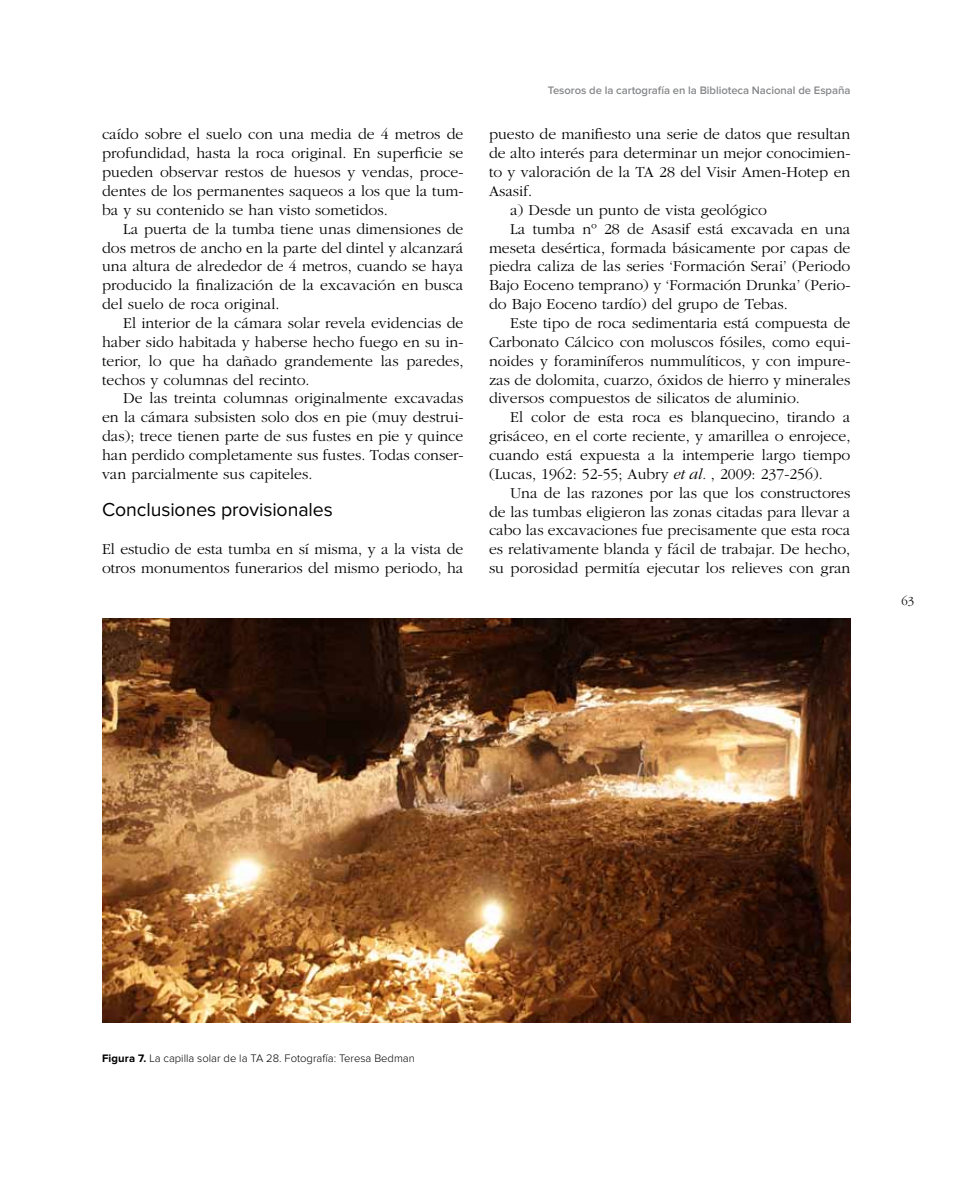
<style>
.page{position:relative;width:978px;height:1191px;background:#fff}
.page>*{position:absolute;margin:0;border:0;box-sizing:border-box;transform-origin:0 0}
.t1{font:19.5px "Proxima Nova";letter-spacing:-.005em;color:#000}
.t2{font:300 15.75px/18.9px "Garamond";color:#000;text-align:justify}
.t3{font:300 12.75px "Garamond";color:#000}
.t4{font:300 11.25px "Proxima Nova";color:#000}
.t5{font:600 11.25px "Proxima Nova";letter-spacing:-.005em;color:#87888a}
.s1{font-style:italic}
.s2{font-weight:700}
</style>
<div class="page">
<img style="left:102px;top:619px;width:748px;height:404px">
<p class="t2" style="left:102px;top:125px;width:363px">caído sobre el suelo con una media de 4 metros de profundidad, hasta la roca original. En superficie se pueden observar restos de huesos y vendas, proce&shy;dentes de los permanentes saqueos a los que la tum&shy;ba y su contenido se han visto sometidos.</p>
<p class="t2" style="left:102px;top:220px;width:363px;text-indent:21px">La puerta de la tumba tiene unas dimensiones de dos metros de ancho en la parte del dintel y alcanzará una altura de alrededor de 4 metros, cuando se haya producido la finalización de la excavación en busca del suelo de roca original.</p>
<p class="t2" style="left:102px;top:314px;width:363px;text-indent:21px">El interior de la cámara solar revela evidencias de haber sido habitada y haberse hecho fuego en su in&shy;terior, lo que ha dañado grandemente las paredes, techos y columnas del recinto.</p>
<p class="t2" style="left:102px;top:389px;width:363px;text-indent:21px">De las treinta columnas originalmente excavadas en la cámara subsisten solo dos en pie (muy destrui&shy;das); trece tienen parte de sus fustes en pie y quince han perdido completamente sus fustes. Todas conser&shy;van parcialmente sus capiteles.</p>
<p class="t1" style="left:102px;top:501px;width:232px">Conclusiones provisionales</p>
<p class="t2" style="left:102px;top:540px;width:363px">El estudio de esta tumba en sí misma, y a la vista de otros monumentos funerarios del mismo periodo, ha</p>
<p class="t5" style="left:548px;top:85px;width:304px">Tesoros de la cartografía en la Biblioteca Nacional de España</p>
<p class="t2" style="left:489px;top:125px;width:363px">puesto de manifiesto una serie de datos que resultan</p>
<p class="t2" style="left:489px;top:144px;width:363px">de alto interés para determinar un mejor conocimien-</p>
<p class="t2" style="left:489px;top:163px;width:363px">to y valoración de la TA 28 del Visir Amen-Hotep en</p>
<p class="t2" style="left:489px;top:182px;width:45px">Asasif.</p>
<p class="t2" style="left:510px;top:201px;width:258px">a) Desde un punto de vista geológico</p>
<p class="t2" style="left:510px;top:220px;width:342px">La tumba nº 28 de Asasif está excavada en una</p>
<p class="t2" style="left:489px;top:238px;width:363px">meseta desértica, formada básicamente por capas de</p>
<p class="t2" style="left:489px;top:257px;width:363px">piedra caliza de las series ‘Formación Serai’ (Periodo</p>
<p class="t2" style="left:489px;top:276px;width:363px">Bajo Eoceno temprano) y ‘Formación Drunka’ (Perio-</p>
<p class="t2" style="left:489px;top:295px;width:301px">do Bajo Eoceno tardío) del grupo de Tebas.</p>
<p class="t2" style="left:510px;top:314px;width:342px">Este tipo de roca sedimentaria está compuesta de</p>
<p class="t2" style="left:489px;top:333px;width:363px">Carbonato Cálcico con moluscos fósiles, como equi-</p>
<p class="t2" style="left:489px;top:351px;width:363px">noides y foraminíferos nummulíticos, y con impure-</p>
<p class="t2" style="left:489px;top:370px;width:363px">zas de dolomita, cuarzo, óxidos de hierro y minerales</p>
<p class="t2" style="left:489px;top:389px;width:312px">diversos compuestos de silicatos de aluminio.</p>
<p class="t2" style="left:510px;top:408px;width:342px">El color de esta roca es blanquecino, tirando a</p>
<p class="t2" style="left:489px;top:427px;width:363px">grisáceo, en el corte reciente, y amarillea o enrojece,</p>
<p class="t2" style="left:489px;top:446px;width:363px">cuando está expuesta a la intemperie largo tiempo</p>
<p class="t2" style="left:489px;top:465px;width:335px">(Lucas, 1962: 52-55; Aubry <span class="s1">et al.</span> , 2009: 237-256).</p>
<p class="t2" style="left:510px;top:483px;width:342px">Una de las razones por las que los constructores</p>
<p class="t2" style="left:489px;top:502px;width:363px">de las tumbas eligieron las zonas citadas para llevar a</p>
<p class="t2" style="left:489px;top:521px;width:363px">cabo las excavaciones fue precisamente que esta roca</p>
<p class="t2" style="left:489px;top:540px;width:363px">es relativamente blanda y fácil de trabajar. De hecho,</p>
<p class="t2" style="left:489px;top:559px;width:363px">su porosidad permitía ejecutar los relieves con gran</p>
<p class="t3" style="left:901px;top:594px;width:14px">63</p>
<p class="t4" style="left:102px;top:1052px;width:314px"><span class="s2">Figura 7.</span> La capilla solar de la TA 28. Fotografía: Teresa Bedman</p>
</div>
